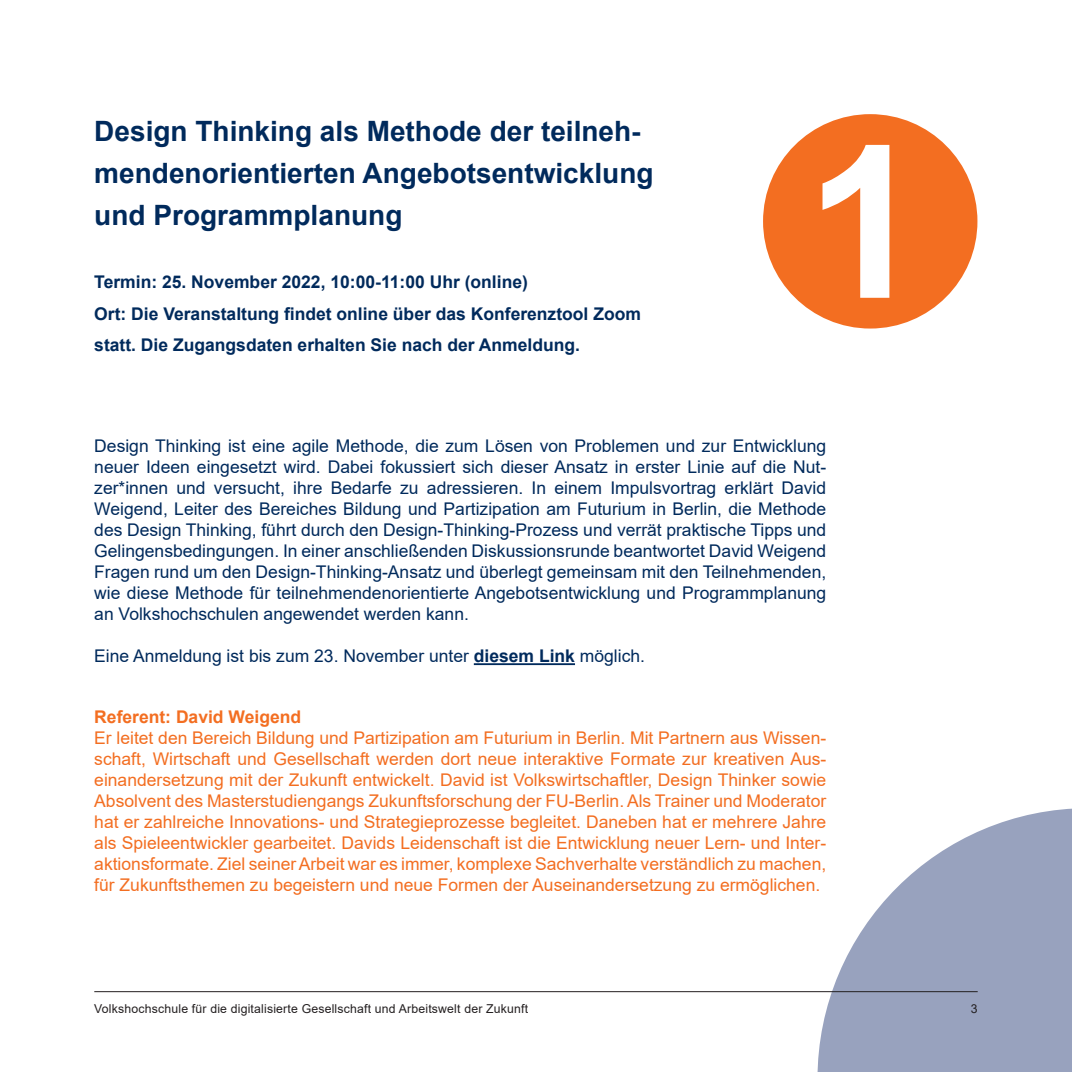
<style>
.page{position:relative;width:1072px;height:1072px;background:#fff}
.page>*{position:absolute;margin:0;border:0;box-sizing:border-box;transform-origin:0 0}
.Headline_Blau_20pt{font:700 28px/42px "Arial";color:#002a5c}
.Fließtext_Blocksatz{font:17.5px/21px "Arial";color:#002a5c;text-align:justify}
.Fließtext_Blocksatz-2{font:17.5px/21px "Arial";color:#f36e21;text-align:justify}
.Fließtext_Blocksatz-3{font:700 17.5px/31.5px "Arial";color:#002a5c}
.Fließtext_Blocksatz-4{font:700 17.5px "Arial";color:#f36e21}
.t1{font:12.25px "Arial";letter-spacing:.015em;color:#231f20}
.s1{font-weight:700}
</style>
<div class="page">
<svg style="left:817px;top:808px;width:254px;height:263px;fill:#98a2be"></svg>
<hr style="left:94px;top:991px;width:883px;height:1px;background:#231f20">
<div style="left:763px;top:114px;width:214px;height:214px;background:#f36e21;border-radius:50%"></div>
<svg style="left:822px;top:145px;width:67px;height:153px"></svg>
<hr style="left:474px;top:663px;width:101px;height:2px;background:#002a5c">
<p class="Headline_Blau_20pt" style="left:94px;top:110px;width:561px">Design Thinking als Methode der teilneh&shy;mendenorientierten Angebotsentwicklung und Programmplanung</p>
<p class="Fließtext_Blocksatz-3" style="left:94px;top:266px;width:435px">Termin: 25. November 2022, 10:00-11:00 Uhr (online)</p>
<p class="Fließtext_Blocksatz-3" style="left:94px;top:298px;width:548px">Ort: Die Veranstaltung findet online über das Konferenztool Zoom statt. Die Zugangsdaten erhalten Sie nach der Anmeldung.</p>
<p class="Fließtext_Blocksatz" style="left:94px;top:435px;width:733px">Design Thinking ist eine agile Methode, die zum Lösen von Problemen und zur Entwicklung neuer Ideen eingesetzt wird. Dabei fokussiert sich dieser Ansatz in erster Linie auf die Nut&shy;zer*innen und versucht, ihre Bedarfe zu adressieren. In einem Impulsvortrag erklärt David Weigend, Leiter des Bereiches Bildung und Partizipation am Futurium in Berlin, die Methode des Design Thinking, führt durch den Design-Thinking-Prozess und verrät praktische Tipps und Gelingensbedingungen. In einer anschließenden Diskussionsrunde beantwortet David Weigend Fragen rund um den Design-Thinking-Ansatz und überlegt gemeinsam mit den Teilnehmenden, wie diese Methode für teilnehmendenorientierte Angebotsentwicklung und Programmplanung an Volkshochschulen angewendet werden kann.</p>
<p class="Fließtext_Blocksatz" style="left:94px;top:645px;width:552px">Eine Anmeldung ist bis zum 23. November unter <span class="s1">diesem Link</span> möglich.</p>
<p class="Fließtext_Blocksatz-4" style="left:94px;top:704px;width:208px">Referent: David Weigend</p>
<p class="Fließtext_Blocksatz-2" style="left:94px;top:727px;width:733px">Er leitet den Bereich Bildung und Partizipation am Futurium in Berlin. Mit Partnern aus Wissen&shy;schaft, Wirtschaft und Gesellschaft werden dort neue interaktive Formate zur kreativen Aus&shy;einandersetzung mit der Zukunft entwickelt. David ist Volkswirtschaftler, Design Thinker sowie Absolvent des Masterstudiengangs Zukunftsforschung der FU-Berlin. Als Trainer und Moderator hat er zahlreiche Innovations- und Strategieprozesse begleitet. Daneben hat er mehrere Jahre als Spieleentwickler gearbeitet. Davids Leidenschaft ist die Entwicklung neuer Lern- und Inter&shy;aktionsformate. Ziel seiner Arbeit war es immer, komplexe Sachverhalte verständlich zu machen, für Zukunftsthemen zu begeistern und neue Formen der Auseinandersetzung zu ermöglichen.</p>
<p class="t1" style="left:94px;top:1000px;width:435px">Volkshochschule für die digitalisierte Gesellschaft und Arbeitswelt der Zukunft</p>
<p class="t1" style="left:970px;top:1000px;width:8px">3</p>
</div>
